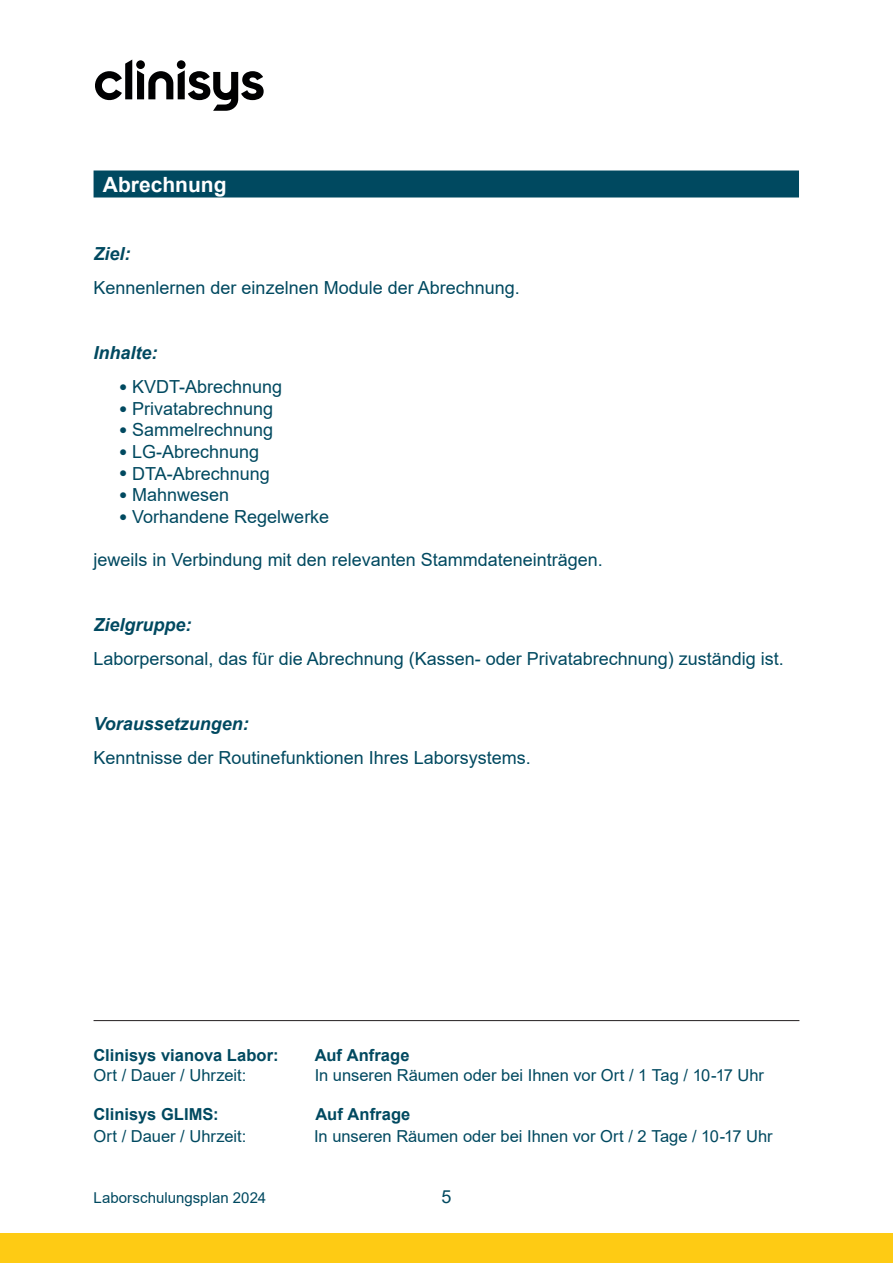
<style>
.page{position:relative;width:893px;height:1263px;background:#fff}
.page>*{position:absolute;margin:0;border:0;box-sizing:border-box;transform-origin:0 0}
.t1{font:700 21px "Arial";color:#fff}
.t2{font:18px "Arial";color:#004960}
.t3{font:italic 700 18px "Arial";color:#004960}
.t4{font:16.5px "Arial";color:#004960}
.t5{font:700 16.5px "Arial";color:#004960}
.t6{font:15px "Arial";color:#004960}
.s1{font-size:13.5px}
</style>
<div class="page">
<div style="left:0;top:1233px;width:893px;height:30px;background:#fecb14"></div>
<svg style="left:95px;top:60px;width:169px;height:51px"></svg>
<div style="left:94px;top:170px;width:705px;height:27px;background:#004960"></div>
<hr style="left:94px;top:1020px;width:705px;height:1px;background:#231f20">
<p class="t1" style="left:103px;top:170px;width:125px">Abrechnung</p>
<p class="t3" style="left:94px;top:241px;width:39px">Ziel:</p>
<p class="t2" style="left:94px;top:275px;width:428px">Kennenlernen der einzelnen Module der Abrechnung.</p>
<p class="t3" style="left:94px;top:341px;width:66px">Inhalte:</p>
<p class="t2" style="left:119px;top:375px;width:165px"><span class="s1">●</span> KVDT-Abrechnung</p>
<p class="t2" style="left:119px;top:396px;width:156px"><span class="s1">●</span> Privatabrechnung</p>
<p class="t2" style="left:119px;top:418px;width:156px"><span class="s1">●</span> Sammelrechnung</p>
<p class="t2" style="left:119px;top:439px;width:142px"><span class="s1">●</span> LG-Abrechnung</p>
<p class="t2" style="left:119px;top:461px;width:152px"><span class="s1">●</span> DTA-Abrechnung</p>
<p class="t2" style="left:119px;top:483px;width:112px"><span class="s1">●</span> Mahnwesen</p>
<p class="t2" style="left:119px;top:504px;width:212px"><span class="s1">●</span> Vorhandene Regelwerke</p>
<p class="t2" style="left:94px;top:547px;width:511px">jeweils in Verbindung mit den relevanten Stammdateneinträgen.</p>
<p class="t3" style="left:94px;top:613px;width:100px">Zielgruppe:</p>
<p class="t2" style="left:94px;top:646px;width:692px">Laborpersonal, das für die Abrechnung (Kassen- oder Privatabrechnung) zuständig ist.</p>
<p class="t3" style="left:94px;top:712px;width:157px">Voraussetzungen:</p>
<p class="t2" style="left:94px;top:746px;width:439px">Kenntnisse der Routinefunktionen Ihres Laborsystems.</p>
<p class="t5" style="left:94px;top:1043px;width:187px">Clinisys vianova Labor:</p>
<p class="t5" style="left:315px;top:1043px;width:96px">Auf Anfrage</p>
<p class="t4" style="left:94px;top:1063px;width:154px">Ort / Dauer / Uhrzeit:</p>
<p class="t4" style="left:315px;top:1063px;width:451px">In unseren Räumen oder bei Ihnen vor Ort / 1 Tag / 10-17 Uhr</p>
<p class="t5" style="left:94px;top:1103px;width:127px">Clinisys GLIMS:</p>
<p class="t5" style="left:316px;top:1103px;width:96px">Auf Anfrage</p>
<p class="t4" style="left:94px;top:1125px;width:154px">Ort / Dauer / Uhrzeit:</p>
<p class="t4" style="left:314px;top:1125px;width:460px">In unseren Räumen oder bei Ihnen vor Ort / 2 Tage / 10-17 Uhr</p>
<p class="t6" style="left:94px;top:1187px;width:174px">Laborschulungsplan 2024</p>
<p class="t2" style="left:441px;top:1184px;width:12px">5</p>
</div>
